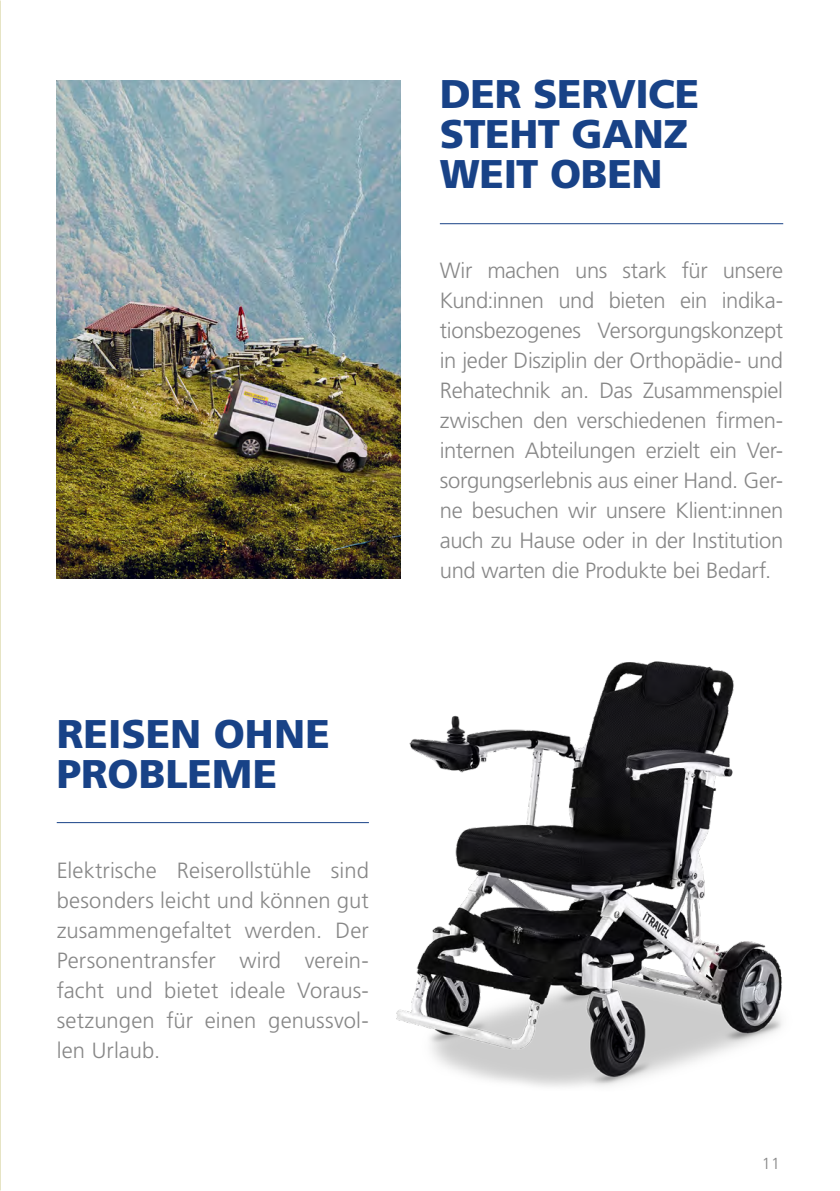
<style>
.page{position:relative;width:840px;height:1191px;background:#fff}
.page>*{position:absolute;margin:0;border:0;box-sizing:border-box;transform-origin:0 0}
.t1{font:900 40px/40px "Frutiger LT Std";letter-spacing:-.005em;color:#184287}
.t2{font:300 22px/30px "Frutiger LT Std";letter-spacing:-.005em;color:#878787;text-align:justify}
.t3{font:300 16px "Frutiger LT Std";color:#878787}
</style>
<div class="page">
<hr style="left:439px;top:223px;width:343px;height:1px;background:#184287">
<img style="left:261px;top:661px;width:521px;height:426px">
<hr style="left:57px;top:822px;width:312px;height:1px;background:#184287">
<img style="left:0;top:0;width:1px;height:1191px">
<hr style="left:0;top:0;width:1px;height:352px;background:#1d300a">
<img style="left:57px;top:80px;width:343px;height:498px">
<h1 class="t1" style="left:57px;top:714px;width:274px">REISEN OHNE<br>PROBLEME</h1>
<p class="t2" style="left:57px;top:856px;width:313px">Elektrische Reiserollstühle sind besonders leicht und können gut zusammengefaltet werden. Der Personentransfer wird verein&shy;facht und bietet ideale Voraus&shy;setzungen für einen genussvol&shy;len Urlaub.</p>
<h1 class="t1" style="left:439px;top:74px;width:261px">DER SERVICE<br>STEHT GANZ<br>WEIT OBEN</h1>
<p class="t2" style="left:439px;top:256px;width:345px">Wir machen uns stark für unsere Kund:innen und bieten ein indika&shy;tionsbezogenes Versorgungskonzept in jeder Disziplin der Orthopädie- und Rehatechnik an. Das Zusammenspiel zwischen den verschiedenen firmen&shy;internen Abteilungen erzielt ein Ver&shy;sorgungserlebnis aus einer Hand. Ger&shy;ne besuchen wir unsere Klient:innen auch zu Hause oder in der Institution und warten die Produkte bei Bedarf.</p>
<p class="t3" style="left:761px;top:1154px;width:19px">11</p>
</div>
